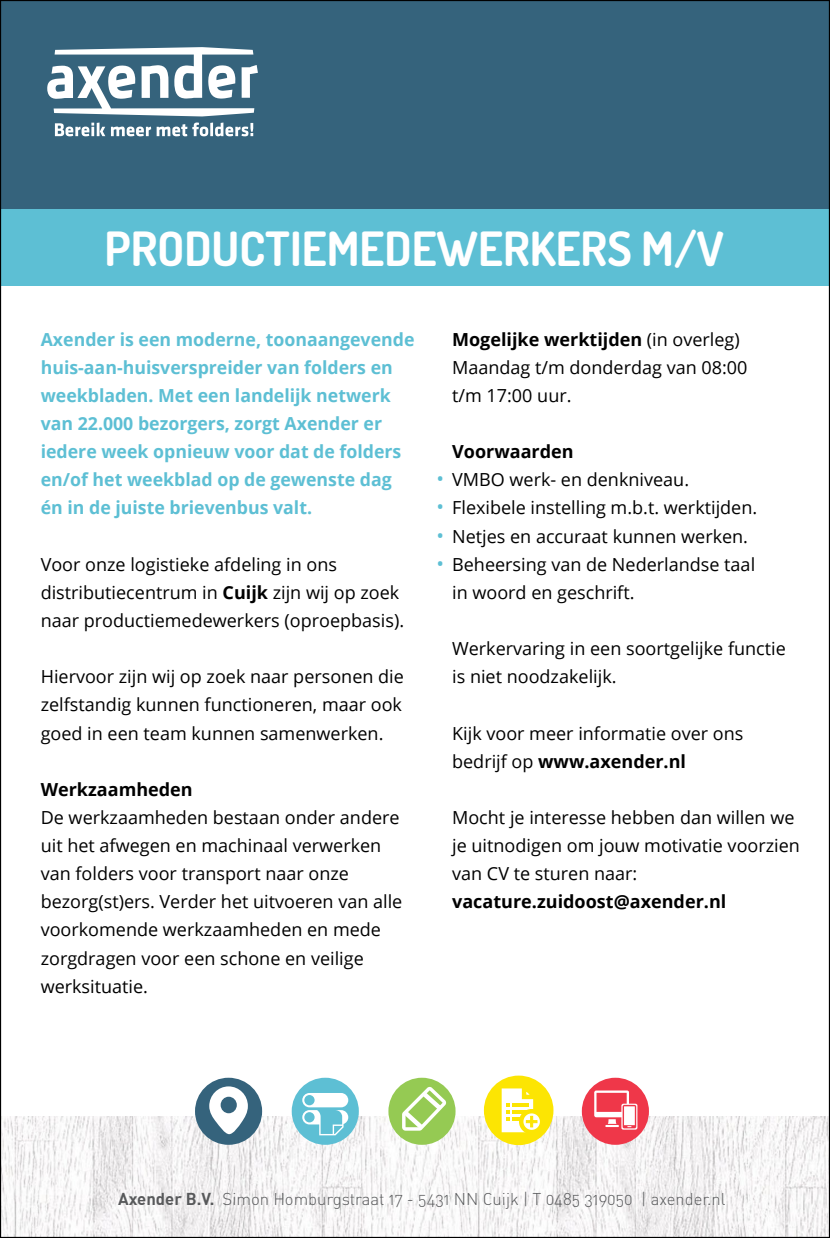
<style>
.page{position:relative;width:830px;height:1238px;background:#fff}
.page>*{position:absolute;margin:0;border:0;box-sizing:border-box;transform-origin:0 0}
.t1{font:700 47.25px "Dosis";color:#fff}
.t2{font:18px/28.1px "Open Sans";color:#000}
.t3{font:700 18px/28.1px "Open Sans";color:#5dbfd4}
.t4{font:700 18px "Open Sans";color:#000}
.t5{font:16.88px "DIN Light Alternate";color:#58595b}
.s1{font-weight:700}
.s2{font-size:20.25px;color:#5dbfd4}
.s3{font-family:"DIN";font-weight:700}
</style>
<div class="page">
<div style="left:0;top:208px;width:829px;height:78px;background:#5dbfd4"></div>
<div style="left:0;top:0;width:829px;height:208px;background:#35637c"></div>
<svg style="left:55px;top:122px;width:50px;height:14px"></svg>
<svg style="left:111px;top:122px;width:97px;height:14px"></svg>
<hr style="left:210px;top:122px;width:3px;height:14px;background:#fff">
<svg style="left:215px;top:122px;width:38px;height:14px"></svg>
<svg style="left:47px;top:47px;width:211px;height:69px"></svg>
<img style="left:3px;top:1116px;width:823px;height:118px">
<div style="left:291px;top:1077px;width:67px;height:67px;background:#5dbfd4;border-radius:50%"></div>
<svg style="left:302px;top:1093px;width:46px;height:42px"></svg>
<div style="left:195px;top:1077px;width:67px;height:67px;background:#35637c;border-radius:50%"></div>
<svg style="left:209px;top:1086px;width:39px;height:48px"></svg>
<div style="left:220px;top:1096px;width:17px;height:17px;background:#35637c;border-radius:50%"></div>
<div style="left:581px;top:1077px;width:67px;height:67px;background:#ef3749;border-radius:50%"></div>
<svg style="left:594px;top:1090px;width:43px;height:39px"></svg>
<div style="left:388px;top:1077px;width:67px;height:67px;background:#95ca53;border-radius:50%"></div>
<svg style="left:399px;top:1086px;width:47px;height:45px"></svg>
<div style="left:483px;top:1075px;width:70px;height:70px;background:#fce503;border-radius:50%"></div>
<div style="left:518px;top:1108px;width:26px;height:26px;border:4px solid #fce503;border-radius:50%"></div>
<svg style="left:501px;top:1076px;width:40px;height:56px"></svg>
<h1 class="t1" style="left:104px;top:218px;width:620px">PRODUCTIEMEDEWERKERS M/V</h1>
<p class="t3" style="left:41px;top:324px;width:375px">Axender is een moderne, toonaangevende huis-aan-huisverspreider van folders en weekbladen. Met een landelijk netwerk van 22.000 bezorgers, zorgt Axender er iedere week opnieuw voor dat de folders en/of het weekblad op de gewenste dag én in de juiste brievenbus valt.</p>
<p class="t2" style="left:41px;top:549px;width:365px">Voor onze logistieke afdeling in ons distributiecentrum in <span class="s1">Cuijk</span> zijn wij op zoek naar productiemedewerkers (oproepbasis).</p>
<p class="t2" style="left:41px;top:662px;width:364px;text-align:justify">Hiervoor zijn wij op zoek naar personen die zelfstandig kunnen functioneren, maar ook goed in een team kunnen samenwerken.</p>
<p class="t4" style="left:41px;top:776px;width:153px">Werkzaamheden</p>
<p class="t2" style="left:41px;top:802px;width:363px">De werkzaamheden bestaan onder andere uit het afwegen en machinaal verwerken van folders voor transport naar onze bezorg(st)ers. Verder het uitvoeren van alle voorkomende werkzaamheden en mede zorgdragen voor een schone en veilige werksituatie.</p>
<p class="t2" style="left:452px;top:324px;width:297px"><span class="s1">Mogelijke werktijden</span> (in overleg)<br>Maandag t/m donderdag van 08:00 t/m 17:00 uur.</p>
<p class="t4" style="left:452px;top:439px;width:123px">Voorwaarden</p>
<p class="t2" style="left:436px;top:465px;width:254px"><span class="s2">•</span> VMBO werk- en denkniveau.</p>
<p class="t2" style="left:436px;top:493px;width:322px"><span class="s2">•</span> Flexibele instelling m.b.t. werktijden.</p>
<p class="t2" style="left:436px;top:521px;width:313px"><span class="s2">•</span> Netjes en accuraat kunnen werken.</p>
<p class="t2" style="left:452px;top:549px;width:304px;text-indent:-16px"><span class="s2">•</span> Beheersing van de Nederlandse taal in woord en geschrift.</p>
<p class="t2" style="left:452px;top:634px;width:335px">Werkervaring in een soortgelijke functie is niet noodzakelijk.</p>
<p class="t2" style="left:452px;top:718px;width:292px">Kijk voor meer informatie over ons bedrijf op <span class="s1">www.axender.nl</span></p>
<p class="t2" style="left:452px;top:802px;width:349px">Mocht je interesse hebben dan willen we je uitnodigen om jouw motivatie voorzien van CV te sturen naar:</p>
<p class="t4" style="left:452px;top:889px;width:275px">vacature.zuidoost@axender.nl</p>
<p class="t5" style="left:118px;top:1187px;width:608px"><span class="s3">Axender B.V.</span> Simon Homburgstraat 17 - 5431 NN Cuijk | T 0485 319050 | axender.nl</p>
</div>
